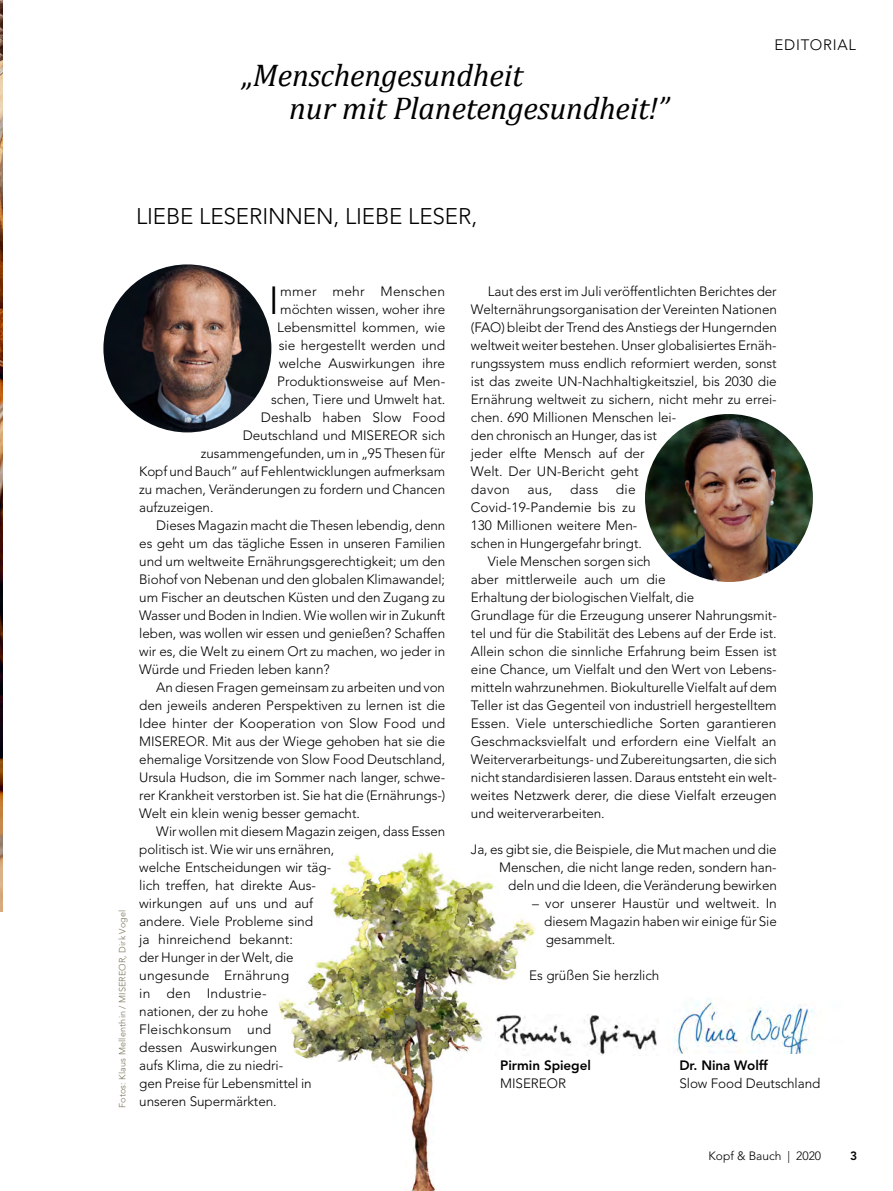
<style>
.page{position:relative;width:893px;height:1191px;background:#fff}
.page>*{position:absolute;margin:0;border:0;box-sizing:border-box;transform-origin:0 0}
.t1{font:300 38.85px "Avenir LT";color:#000}
.t2{font:italic 31.5px/33px "Cambria";letter-spacing:-.005em;color:#000}
.t3{font:300 22.5px "Avenir LT";letter-spacing:-.005em;color:#000}
.t4{font:300 15px "Avenir LT Std";letter-spacing:.055em;color:#000}
.t5{font:300 13.5px/18px "Avenir LT";letter-spacing:-.005em;color:#000}
.t6{font:300 13.5px "Avenir LT";letter-spacing:.015em;color:#000}
.t7{font:800 13.5px "Avenir LT";letter-spacing:-.005em;color:#000}
.t8{font:300 12px "Avenir LT Std";color:#000}
.t9{font:800 12px "Avenir LT Std";color:#000}
.t10{font:300 9px "Avenir LT Std";letter-spacing:.025em;color:#79735b}
</style>
<div class="page">
<img style="left:675px;top:999px;width:139px;height:54px">
<img style="left:103px;top:264px;width:168px;height:168px;border-radius:84px">
<img style="left:645px;top:414px;width:168px;height:168px;border-radius:84px">
<img style="left:278px;top:852px;width:257px;height:339px">
<img style="left:0;top:1px;width:3px;height:911px">
<img style="left:495px;top:1014px;width:162px;height:41px">
<h2 class="t2" style="left:289px;top:58px;width:381px;text-indent:-47px">„Menschengesundheit<br>nur mit Planetengesundheit!”</h2>
<p class="t4" style="left:775px;top:36px;width:83px">EDITORIAL</p>
<h3 class="t3" style="left:136px;top:203px;width:343px">LIEBE LESERINNEN, LIEBE LESER,</h3>
<p class="t10" style="left:117px;top:1108px;width:200px;rotate:-90deg">Fotos: Klaus Mellenthin / MISEREOR, Dirk Vogel</p>
<h1 class="t1" style="left:269px;top:278px;width:12px">I</h1>
<p class="t6" style="left:280px;top:283px;width:166px">mmer mehr Menschen</p>
<p class="t5" style="left:280px;top:300px;width:166px">möchten wissen, woher ihre</p>
<p class="t5" style="left:277px;top:318px;width:170px">Lebensmittel kommen, wie</p>
<p class="t5" style="left:279px;top:336px;width:168px">sie hergestellt werden und</p>
<p class="t5" style="left:279px;top:354px;width:168px">welche Auswirkungen ihre</p>
<p class="t5" style="left:277px;top:372px;width:169px">Produktionsweise auf Men-</p>
<p class="t5" style="left:271px;top:390px;width:176px">schen, Tiere und Umwelt hat.</p>
<p class="t5" style="left:261px;top:408px;width:186px">Deshalb haben Slow Food</p>
<p class="t5" style="left:243px;top:426px;width:204px">Deutschland und MISEREOR sich</p>
<p class="t5" style="left:201px;top:444px;width:246px">zusammengefunden, um in „95 Thesen für</p>
<p class="t5" style="left:139px;top:462px;width:307px">Kopf und Bauch” auf Fehlentwicklungen aufmerksam</p>
<p class="t5" style="left:139px;top:480px;width:308px">zu machen, Veränderungen zu fordern und Chancen</p>
<p class="t5" style="left:139px;top:498px;width:76px">aufzuzeigen.</p>
<p class="t5" style="left:156px;top:516px;width:291px">Dieses Magazin macht die Thesen lebendig, denn</p>
<p class="t5" style="left:139px;top:534px;width:308px">es geht um das tägliche Essen in unseren Familien</p>
<p class="t5" style="left:139px;top:552px;width:308px">und um weltweite Ernährungsgerechtigkeit; um den</p>
<p class="t5" style="left:139px;top:570px;width:307px">Biohof von Nebenan und den globalen Klimawandel;</p>
<p class="t5" style="left:139px;top:588px;width:308px">um Fischer an deutschen Küsten und den Zugang zu</p>
<p class="t5" style="left:139px;top:606px;width:307px">Wasser und Boden in Indien. Wie wollen wir in Zukunft</p>
<p class="t5" style="left:139px;top:624px;width:308px">leben, was wollen wir essen und genießen? Schaffen</p>
<p class="t5" style="left:139px;top:642px;width:308px">wir es, die Welt zu einem Ort zu machen, wo jeder in</p>
<p class="t5" style="left:139px;top:660px;width:192px">Würde und Frieden leben kann?</p>
<p class="t5" style="left:156px;top:678px;width:290px">An diesen Fragen gemeinsam zu arbeiten und von</p>
<p class="t5" style="left:139px;top:696px;width:308px">den jeweils anderen Perspektiven zu lernen ist die</p>
<p class="t5" style="left:139px;top:714px;width:308px">Idee hinter der Kooperation von Slow Food und</p>
<p class="t5" style="left:139px;top:732px;width:308px">MISEREOR. Mit aus der Wiege gehoben hat sie die</p>
<p class="t5" style="left:139px;top:750px;width:308px">ehemalige Vorsitzende von Slow Food Deutschland,</p>
<p class="t5" style="left:139px;top:768px;width:307px">Ursula Hudson, die im Sommer nach langer, schwe-</p>
<p class="t5" style="left:139px;top:786px;width:308px">rer Krankheit verstorben ist. Sie hat die (Ernährungs-)</p>
<p class="t5" style="left:139px;top:804px;width:222px">Welt ein klein wenig besser gemacht.</p>
<p class="t5" style="left:156px;top:822px;width:291px">Wir wollen mit diesem Magazin zeigen, dass Essen</p>
<p class="t5" style="left:139px;top:840px;width:197px">politisch ist. Wie wir uns ernähren,</p>
<p class="t5" style="left:139px;top:858px;width:193px">welche Entscheidungen wir täg-</p>
<p class="t5" style="left:139px;top:876px;width:177px">lich treffen, hat direkte Aus-</p>
<p class="t5" style="left:139px;top:894px;width:175px">wirkungen auf uns und auf</p>
<p class="t5" style="left:139px;top:912px;width:176px">andere. Viele Probleme sind</p>
<p class="t5" style="left:139px;top:930px;width:155px">ja hinreichend bekannt:</p>
<p class="t5" style="left:139px;top:948px;width:156px">der Hunger in der Welt, die</p>
<p class="t6" style="left:139px;top:967px;width:151px">ungesunde Ernährung</p>
<p class="t6" style="left:139px;top:985px;width:128px">in den Industrie-</p>
<p class="t5" style="left:139px;top:1002px;width:130px">nationen, der zu hohe</p>
<p class="t6" style="left:139px;top:1021px;width:134px">Fleischkonsum und</p>
<p class="t5" style="left:139px;top:1038px;width:140px">dessen Auswirkungen</p>
<p class="t5" style="left:139px;top:1056px;width:146px">aufs Klima, die zu niedri-</p>
<p class="t5" style="left:139px;top:1074px;width:174px">gen Preise für Lebensmittel in</p>
<p class="t5" style="left:139px;top:1092px;width:139px">unseren Supermärkten.</p>
<p class="t5" style="left:471px;top:282px;width:307px;text-indent:17px">Laut des erst im Juli veröffentlichten Berichtes der Welternährungsorganisation der Vereinten Nationen (FAO) bleibt der Trend des Anstiegs der Hungernden weltweit weiter bestehen. Unser globalisiertes Ernäh&shy;rungssystem muss endlich reformiert werden, sonst ist das zweite UN-Nachhaltigkeitsziel, bis 2030 die Ernährung weltweit zu sichern, nicht mehr zu errei&shy;chen. 690 Millionen Menschen lei-<br>den chronisch an Hunger, das ist<br>jeder elfte Mensch auf der<br>Welt. Der UN-Bericht geht<br>davon</p>
<p class="t5" style="left:527px;top:480px;width:27px">aus,</p>
<p class="t5" style="left:570px;top:480px;width:30px">dass</p>
<p class="t5" style="left:616px;top:480px;width:21px">die</p>
<p class="t5" style="left:471px;top:498px;width:166px">Covid-19-Pandemie bis zu</p>
<p class="t5" style="left:471px;top:516px;width:168px">130 Millionen weitere Men-</p>
<p class="t5" style="left:471px;top:534px;width:172px">schen in Hungergefahr bringt.</p>
<p class="t5" style="left:488px;top:552px;width:164px">Viele Menschen sorgen sich</p>
<p class="t5" style="left:471px;top:570px;width:196px">aber mittlerweile auch um die</p>
<p class="t5" style="left:471px;top:588px;width:225px">Erhaltung der biologischen Vielfalt, die</p>
<p class="t5" style="left:471px;top:606px;width:307px">Grundlage für die Erzeugung unserer Nahrungsmit-</p>
<p class="t5" style="left:471px;top:624px;width:307px">tel und für die Stabilität des Lebens auf der Erde ist.</p>
<p class="t5" style="left:471px;top:642px;width:307px">Allein schon die sinnliche Erfahrung beim Essen ist</p>
<p class="t5" style="left:471px;top:660px;width:307px">eine Chance, um Vielfalt und den Wert von Lebens-</p>
<p class="t5" style="left:471px;top:678px;width:307px">mitteln wahrzunehmen. Biokulturelle Vielfalt auf dem</p>
<p class="t5" style="left:471px;top:696px;width:307px">Teller ist das Gegenteil von industriell hergestelltem</p>
<p class="t5" style="left:471px;top:714px;width:307px">Essen. Viele unterschiedliche Sorten garantieren</p>
<p class="t5" style="left:471px;top:732px;width:307px">Geschmacksvielfalt und erfordern eine Vielfalt an</p>
<p class="t5" style="left:471px;top:750px;width:307px">Weiterverarbeitungs- und Zubereitungsarten, die sich</p>
<p class="t5" style="left:471px;top:768px;width:307px">nicht standardisieren lassen. Daraus entsteht ein welt-</p>
<p class="t5" style="left:471px;top:786px;width:307px">weites Netzwerk derer, die diese Vielfalt erzeugen</p>
<p class="t5" style="left:471px;top:804px;width:135px">und weiterverarbeiten.</p>
<p class="t5" style="left:471px;top:840px;width:307px;text-align:right">Ja, es gibt sie, die Beispiele, die Mut machen und die<br>Menschen, die nicht lange reden, sondern han&shy;deln und die Ideen, die Veränderung bewirken</p>
<p class="t5" style="left:544px;top:894px;width:234px;text-align:justify;text-indent:-12px">– vor unserer Haustür und weltweit. In diesem Magazin haben wir einige für Sie gesammelt.</p>
<p class="t5" style="left:529px;top:966px;width:132px">Es grüßen Sie herzlich</p>
<p class="t7" style="left:500px;top:1057px;width:92px">Pirmin Spiegel</p>
<p class="t5" style="left:500px;top:1074px;width:67px">MISEREOR</p>
<p class="t7" style="left:679px;top:1057px;width:90px">Dr. Nina Wolff</p>
<p class="t5" style="left:679px;top:1074px;width:142px">Slow Food Deutschland</p>
<p class="t8" style="left:709px;top:1149px;width:114px">Kopf &amp; Bauch | 2020</p>
<p class="t9" style="left:850px;top:1149px;width:9px">3</p>
</div>
